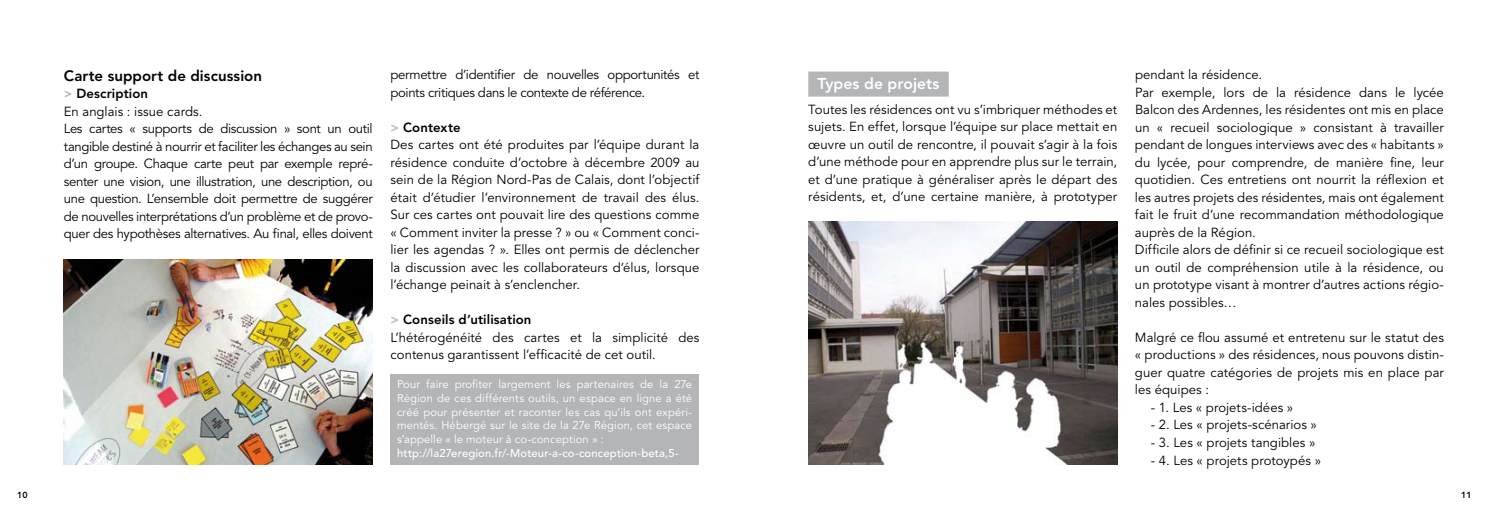
<style>
.page{position:relative;width:1489px;height:525px;background:#fff}
.page>*{position:absolute;margin:0;border:0;box-sizing:border-box;transform-origin:0 0}
.t1{font:800 15.62px "Avenir";color:#fff}
.t2{font:800 15px "Avenir";letter-spacing:.005em;color:#000}
.t3{font:13.12px/17.5px "Avenir";color:#000}
.t4{font:13.12px/17.5px "Avenir";letter-spacing:-.025em;color:#000}
.t5{font:11.25px/13.8px "Avenir";letter-spacing:.01em;color:#fff;text-align:justify}
.t6{font:500 11.25px "Avenir";letter-spacing:.015em;color:#fff}
.t7{font:800 8.75px "Avenir";color:#000}
.s1{font-weight:800;color:#b4b5b7}
.s2{font-weight:800}
</style>
<div class="page">
<img style="left:64px;top:259px;width:309px;height:205px">
<div style="left:390px;top:373px;width:309px;height:91px;background:#b4b5b7"></div>
<div style="left:808px;top:71px;width:140px;height:25px;background:#b4b5b7"></div>
<img style="left:808px;top:221px;width:309px;height:243px">
<p class="t2" style="left:64px;top:66px;width:200px">Carte support de discussion</p>
<p class="t4" style="left:64px;top:85px;width:310px"><span class="s1">&gt;</span> <span class="s2">Description<br></span>En anglais : issue cards.<br>Les cartes « supports de discussion » sont un outil tangible destiné à nourrir et faciliter les échanges au sein d’un groupe. Chaque carte peut par exemple repré&shy;senter une vision, une illustration, une description, ou une question. L’ensemble doit permettre de suggérer de nouvelles interprétations d’un problème et de provo&shy;quer des hypothèses alternatives. Au final, elles doivent</p>
<p class="t4" style="left:390px;top:66px;width:310px">permettre d’identifier de nouvelles opportunités et points critiques dans le contexte de référence.</p>
<p class="t3" style="left:390px;top:119px;width:310px"><span class="s1">&gt;</span> <span class="s2">Contexte<br></span>Des cartes ont été produites par l’équipe durant la résidence conduite d’octobre à décembre 2009 au sein de la Région Nord-Pas de Calais, dont l’objectif était d’étudier l’environnement de travail des élus.<br>Sur ces cartes ont pouvait lire des questions comme « Comment inviter la presse ? » ou « Comment conci&shy;lier les agendas ? ». Elles ont permis de déclencher la discussion avec les collaborateurs d’élus, lorsque l’échange peinait à s’enclencher.</p>
<p class="t3" style="left:390px;top:311px;width:310px"><span class="s1">&gt;</span> <span class="s2">Conseils d’utilisation<br></span>L’hétérogénéité des cartes et la simplicité des contenus garantissent l’efficacité de cet outil.</p>
<p class="t5" style="left:397px;top:377px;width:296px">Pour faire profiter largement les partenaires de la 27e Région de ces différents outils, un espace en ligne a été créé pour présenter et raconter les cas qu’ils ont expéri&shy;mentés. Hébergé sur le site de la 27e Région, cet espace s’appelle « le moteur à co-conception » :</p>
<p class="t6" style="left:397px;top:446px;width:283px">http://la27eregion.fr/-Moteur-a-co-conception-beta,5-</p>
<p class="t1" style="left:817px;top:74px;width:123px">Types de projets</p>
<p class="t3" style="left:808px;top:101px;width:310px;text-align:justify">Toutes les résidences ont vu s’imbriquer méthodes et sujets. En effet, lorsque l’équipe sur place mettait en œuvre un outil de rencontre, il pouvait s’agir à la fois d’une méthode pour en apprendre plus sur le terrain, et d’une pratique à généraliser après le départ des résidents, et, d’une certaine manière, à prototyper</p>
<p class="t3" style="left:1134px;top:66px;width:310px">pendant la résidence.<br>Par exemple, lors de la résidence dans le lycée Balcon des Ardennes, les résidentes ont mis en place un « recueil sociologique » consistant à travailler pendant de longues interviews avec des « habitants » du lycée, pour comprendre, de manière fine, leur quotidien. Ces entretiens ont nourrit la réflexion et les autres projets des résidentes, mais ont également fait le fruit d’une recommandation méthodologique auprès de la Région.<br>Difficile alors de définir si ce recueil sociologique est un outil de compréhension utile à la résidence, ou un prototype visant à montrer d’autres actions régio&shy;nales possibles…</p>
<p class="t3" style="left:1134px;top:329px;width:310px;text-align:justify">Malgré ce flou assumé et entretenu sur le statut des « productions » des résidences, nous pouvons distin&shy;guer quatre catégories de projets mis en place par les équipes :</p>
<p class="t3" style="left:1150px;top:399px;width:144px">- 1. Les « projets-idées »</p>
<p class="t3" style="left:1150px;top:416px;width:167px">- 2. Les « projets-scénarios »</p>
<p class="t3" style="left:1150px;top:434px;width:166px">- 3. Les « projets tangibles »</p>
<p class="t3" style="left:1150px;top:451px;width:171px">- 4. Les « projets protoypés »</p>
<p class="t7" style="left:17px;top:489px;width:12px">10</p>
<p class="t7" style="left:1460px;top:489px;width:12px">11</p>
</div>
